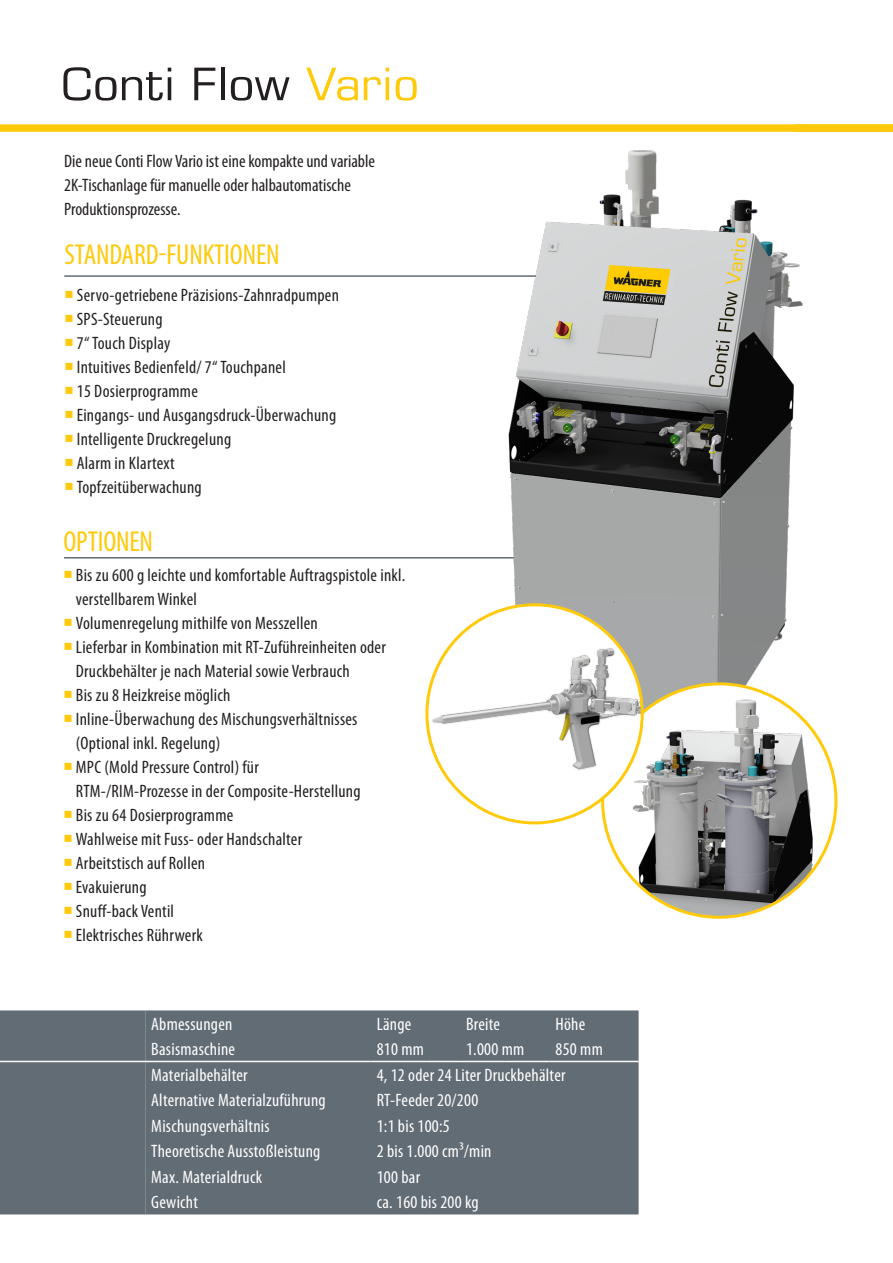
<style>
.page{position:relative;width:893px;height:1263px;background:#fff}
.page>*{position:absolute;margin:0;border:0;box-sizing:border-box;transform-origin:0 0}
.t1{font:condensed 45px "Eurostile LT Std";color:#231f20;scale:1.25 1}
.t2{font:condensed 28.95px "Myriad Pro";letter-spacing:-.005em;color:#feca0a}
.t3{font:condensed 18px/24px "Myriad Pro";letter-spacing:.015em;color:#231f20}
.Unterliste{font:condensed 18px "Myriad Pro";letter-spacing:.015em;color:#fff}
.s1{color:#feca0a}
</style>
<div class="page">
<div style="left:0;top:124px;width:893px;height:8px;background:#feca0a"></div>
<div style="left:0;top:1010px;width:145px;height:204px;background:#616c74"></div>
<div style="left:145px;top:1010px;width:494px;height:204px;background:#616c74"></div>
<hr style="left:0;top:1061px;width:145px;height:1px;background:#fff">
<hr style="left:145px;top:1061px;width:226px;height:1px;background:#fff">
<hr style="left:371px;top:1061px;width:55px;height:1px;background:#fff">
<hr style="left:426px;top:1061px;width:34px;height:1px;background:#fff">
<hr style="left:460px;top:1061px;width:45px;height:1px;background:#fff">
<hr style="left:505px;top:1061px;width:44px;height:1px;background:#fff">
<hr style="left:549px;top:1061px;width:90px;height:1px;background:#fff">
<hr style="left:64px;top:275px;width:525px;height:2px;background:#616c74">
<hr style="left:64px;top:557px;width:464px;height:1px;background:#616c74">
<img style="left:330px;top:124px;width:502px;height:641px">
<img style="left:603px;top:684px;width:233px;height:233px;border-radius:117px">
<img style="left:427px;top:605px;width:215px;height:218px">
<div style="left:795px;top:124px;width:98px;height:8px;background:#feca0a"></div>
<p class="t1" style="left:61px;top:57px;width:288px">Conti Flow <span class="s1">Vario</span></p>
<p class="t3" style="left:64px;top:148px;width:312px">Die neue Conti Flow Vario ist eine kompakte und variable<br>2K-Tischanlage für manuelle oder halbautomatische<br>Produktionsprozesse.</p>
<p class="t2" style="left:65px;top:237px;width:217px">STANDARD-FUNKTIONEN</p>
<p class="t3" style="left:77px;top:283px;width:264px">Servo-getriebene Präzisions-Zahnradpumpen</p>
<p class="t3" style="left:77px;top:307px;width:87px">SPS-Steuerung</p>
<p class="t3" style="left:77px;top:331px;width:95px">7“ Touch Display</p>
<p class="t3" style="left:77px;top:355px;width:211px">Intuitives Bedienfeld/ 7“ Touchpanel</p>
<p class="t3" style="left:77px;top:379px;width:123px">15 Dosierprogramme</p>
<p class="t3" style="left:77px;top:403px;width:261px">Eingangs- und Ausgangsdruck-Überwachung</p>
<p class="t3" style="left:77px;top:427px;width:156px">Intelligente Druckregelung</p>
<p class="t3" style="left:77px;top:451px;width:100px">Alarm in Klartext</p>
<p class="t3" style="left:77px;top:475px;width:126px">Topfzeitüberwachung</p>
<p class="t2" style="left:63px;top:524px;width:91px">OPTIONEN</p>
<p class="t3" style="left:76px;top:563px;width:331px">Bis zu 600 g leichte und komfortable Auftragspistole inkl. verstellbarem Winkel</p>
<p class="t3" style="left:76px;top:611px;width:243px">Volumenregelung mithilfe von Messzellen</p>
<p class="t3" style="left:76px;top:635px;width:311px">Lieferbar in Kombination mit RT-Zuführeinheiten oder<br>Druckbehälter je nach Material sowie Verbrauch</p>
<p class="t3" style="left:76px;top:683px;width:156px">Bis zu 8 Heizkreise möglich</p>
<p class="t3" style="left:76px;top:707px;width:283px">Inline-Überwachung des Mischungsverhältnisses (Optional inkl. Regelung)</p>
<p class="t3" style="left:76px;top:755px;width:286px">MPC (Mold Pressure Control) für<br>RTM-/RIM-Prozesse in der Composite-Herstellung</p>
<p class="t3" style="left:76px;top:803px;width:159px">Bis zu 64 Dosierprogramme</p>
<p class="t3" style="left:76px;top:827px;width:228px">Wahlweise mit Fuss- oder Handschalter</p>
<p class="t3" style="left:76px;top:851px;width:131px">Arbeitstisch auf Rollen</p>
<p class="t3" style="left:76px;top:875px;width:72px">Evakuierung</p>
<p class="t3" style="left:76px;top:899px;width:100px">Snuff-back Ventil</p>
<p class="t3" style="left:76px;top:923px;width:128px">Elektrisches Rührwerk</p>
<p class="Unterliste" style="left:151px;top:1013px;width:83px">Abmessungen</p>
<p class="Unterliste" style="left:377px;top:1013px;width:36px">Länge</p>
<p class="Unterliste" style="left:466px;top:1013px;width:35px">Breite</p>
<p class="Unterliste" style="left:555px;top:1013px;width:31px">Höhe</p>
<p class="Unterliste" style="left:151px;top:1039px;width:85px">Basismaschine</p>
<p class="Unterliste" style="left:377px;top:1039px;width:49px">810 mm</p>
<p class="Unterliste" style="left:466px;top:1039px;width:60px">1.000 mm</p>
<p class="Unterliste" style="left:555px;top:1039px;width:49px">850 mm</p>
<p class="Unterliste" style="left:151px;top:1064px;width:98px">Materialbehälter</p>
<p class="Unterliste" style="left:377px;top:1064px;width:190px">4, 12 oder 24 Liter Druckbehälter</p>
<p class="Unterliste" style="left:151px;top:1090px;width:176px">Alternative Materialzuführung</p>
<p class="Unterliste" style="left:377px;top:1090px;width:103px">RT-Feeder 20/200</p>
<p class="Unterliste" style="left:151px;top:1115px;width:120px">Mischungsverhältnis</p>
<p class="Unterliste" style="left:377px;top:1115px;width:75px">1:1 bis 100:5</p>
<p class="Unterliste" style="left:151px;top:1141px;width:171px">Theoretische Ausstoßleistung</p>
<p class="Unterliste" style="left:377px;top:1141px;width:116px">2 bis 1.000 cm³/min</p>
<p class="Unterliste" style="left:151px;top:1166px;width:112px">Max. Materialdruck</p>
<p class="Unterliste" style="left:377px;top:1166px;width:45px">100 bar</p>
<p class="Unterliste" style="left:151px;top:1192px;width:48px">Gewicht</p>
<p class="Unterliste" style="left:377px;top:1192px;width:103px">ca. 160 bis 200 kg</p>
</div>
